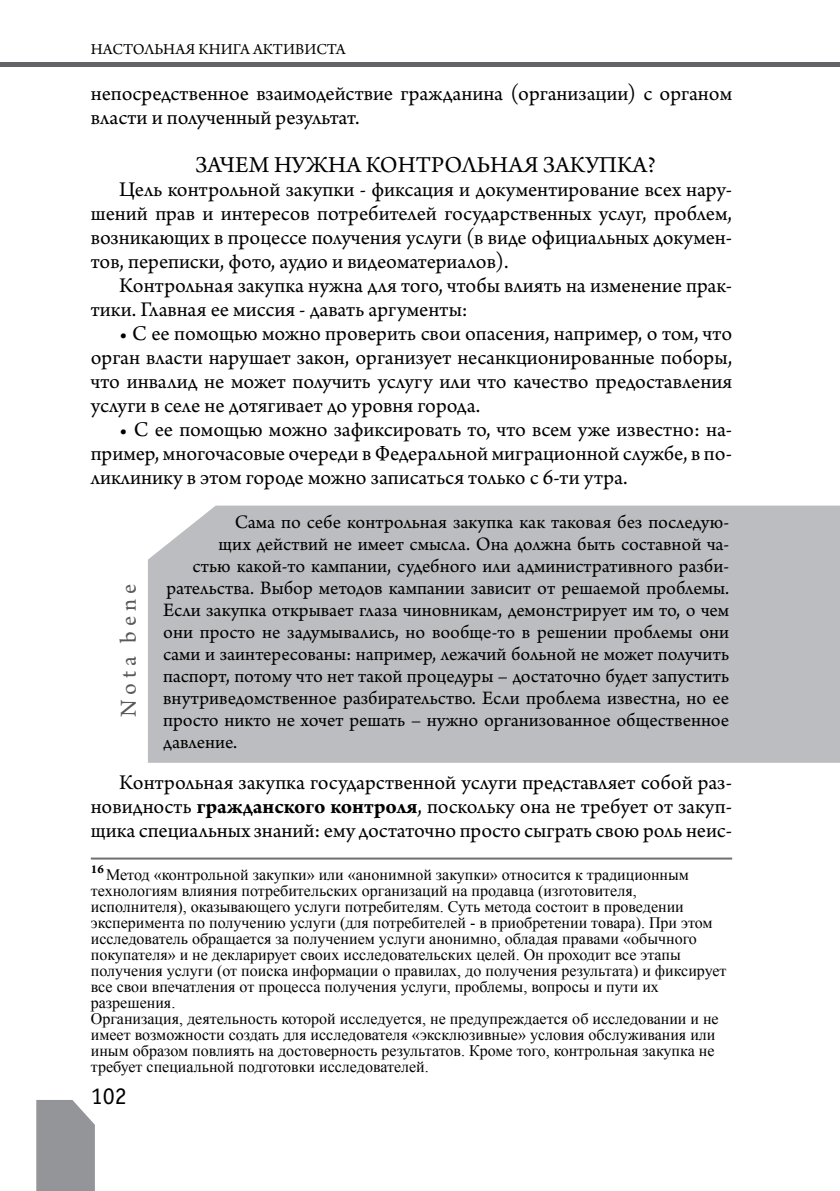
<style>
.page{position:relative;width:840px;height:1191px;background:#fff}
.page>*{position:absolute;margin:0;border:0;box-sizing:border-box;transform-origin:0 0}
.t1{font:24px "Arno Pro";color:#000}
.t2{font:24px "Arno Pro";letter-spacing:.195em;color:#58595b}
.t3{font:24px "Officina Serif C";color:#000}
.t4{font:22px/24px "Arno Pro";color:#000;text-align:justify}
.t5{font:20px "Arno Pro";color:#000}
.t6{font:16px/16px "Times New Roman";color:#000}
.t7{font:16px "Arno Pro";color:#000}
.t8{font:700 12.8px "Arno Pro";color:#000}
.s1{font-weight:700}
</style>
<div class="page">
<svg style="left:36px;top:1100px;width:59px;height:91px;background:#999b9d"></svg>
<div style="left:0;top:62px;width:839px;height:5px;background:#636467"></div>
<hr style="left:91px;top:857px;width:640px;height:2px;background:#6d6f71">
<div style="left:148px;top:505px;width:691px;height:258px;background:#bcbdc0"></div>
<p class="t7" style="left:91px;top:40px;width:256px">НАСТОЛЬНАЯ КНИГА АКТИВИСТА</p>
<p class="t4" style="left:91px;top:83px;width:642px">непосредственное взаимодействие гражданина (организации) с органом власти и полученный результат.</p>
<p class="t1" style="left:195px;top:151px;width:462px">ЗАЧЕМ НУЖНА КОНТРОЛЬНАЯ ЗАКУПКА?</p>
<p class="t4" style="left:91px;top:179px;width:642px;text-indent:28px">Цель контрольной закупки - фиксация и документирование всех нару&shy;шений прав и интересов потребителей государственных услуг, проблем, возникающих в процессе получения услуги (в виде официальных докумен&shy;тов, переписки, фото, аудио и видеоматериалов).</p>
<p class="t4" style="left:91px;top:275px;width:642px;text-indent:28px">Контрольная закупка нужна для того, чтобы влиять на изменение прак&shy;тики. Главная ее миссия - давать аргументы:</p>
<p class="t4" style="left:91px;top:323px;width:642px;text-indent:28px">• С ее помощью можно проверить свои опасения, например, о том, что орган власти нарушает закон, организует несанкционированные поборы, что инвалид не может получить услугу или что качество предоставления услуги в селе не дотягивает до уровня города.</p>
<p class="t4" style="left:91px;top:419px;width:642px;text-indent:28px">• С ее помощью можно зафиксировать то, что всем уже известно: на&shy;пример, многочасовые очереди в Федеральной миграционной службе, в по&shy;ликлинику в этом городе можно записаться только с 6-ти утра.</p>
<p class="t2" style="left:115px;top:716px;width:134px;rotate:-90deg">Nota bene</p>
<p class="t5" style="left:234px;top:511px;width:495px">Сама по себе контрольная закупка как таковая без последую-</p>
<p class="t5" style="left:218px;top:533px;width:511px">щих действий не имеет смысла. Она должна быть составной ча-</p>
<p class="t5" style="left:192px;top:555px;width:537px">стью какой-то кампании, судебного или административного разби-</p>
<p class="t5" style="left:166px;top:577px;width:564px">рательства. Выбор методов кампании зависит от решаемой проблемы.</p>
<p class="t5" style="left:163px;top:599px;width:567px">Если закупка открывает глаза чиновникам, демонстрирует им то, о чем</p>
<p class="t5" style="left:163px;top:621px;width:567px">они просто не задумывались, но вообще-то в решении проблемы они</p>
<p class="t5" style="left:163px;top:643px;width:567px">сами и заинтересованы: например, лежачий больной не может получить</p>
<p class="t5" style="left:163px;top:665px;width:567px">паспорт, потому что нет такой процедуры – достаточно будет запустить</p>
<p class="t5" style="left:163px;top:687px;width:567px">внутриведомственное разбирательство. Если проблема известна, но ее</p>
<p class="t5" style="left:163px;top:709px;width:567px">просто никто не хочет решать – нужно организованное общественное</p>
<p class="t5" style="left:163px;top:731px;width:75px">давление.</p>
<p class="t4" style="left:91px;top:771px;width:642px;text-indent:28px">Контрольная закупка государственной услуги представляет собой раз&shy;новидность <span class="s1">гражданского контроля</span>, поскольку она не требует от закуп&shy;щика специальных знаний: ему достаточно просто сыграть свою роль неис-</p>
<p class="t8" style="left:91px;top:861px;width:15px">16</p>
<p class="t6" style="left:91px;top:866px;width:637px;text-indent:15px">Метод «контрольной закупки» или «анонимной закупки» относится к традиционным технологиям влияния потребительских организаций на продавца (изготовителя, исполнителя), оказывающего услуги потребителям. Суть метода состоит в проведении эксперимента по получению услуги (для потребителей - в приобретении товара). При этом исследователь обращается за получением услуги анонимно, обладая правами «обычного покупателя» и не декларирует своих исследовательских целей. Он проходит все этапы получения услуги (от поиска информации о правилах, до получения результата) и фиксирует все свои впечатления от процесса получения услуги, проблемы, вопросы и пути их разрешения.<br>Организация, деятельность которой исследуется, не предупреждается об исследовании и не имеет возможности создать для исследователя «эксклюзивные» условия обслуживания или иным образом повлиять на достоверность результатов. Кроме того, контрольная закупка не требует специальной подготовки исследователей.</p>
<p class="t3" style="left:91px;top:1083px;width:37px">102</p>
</div>
